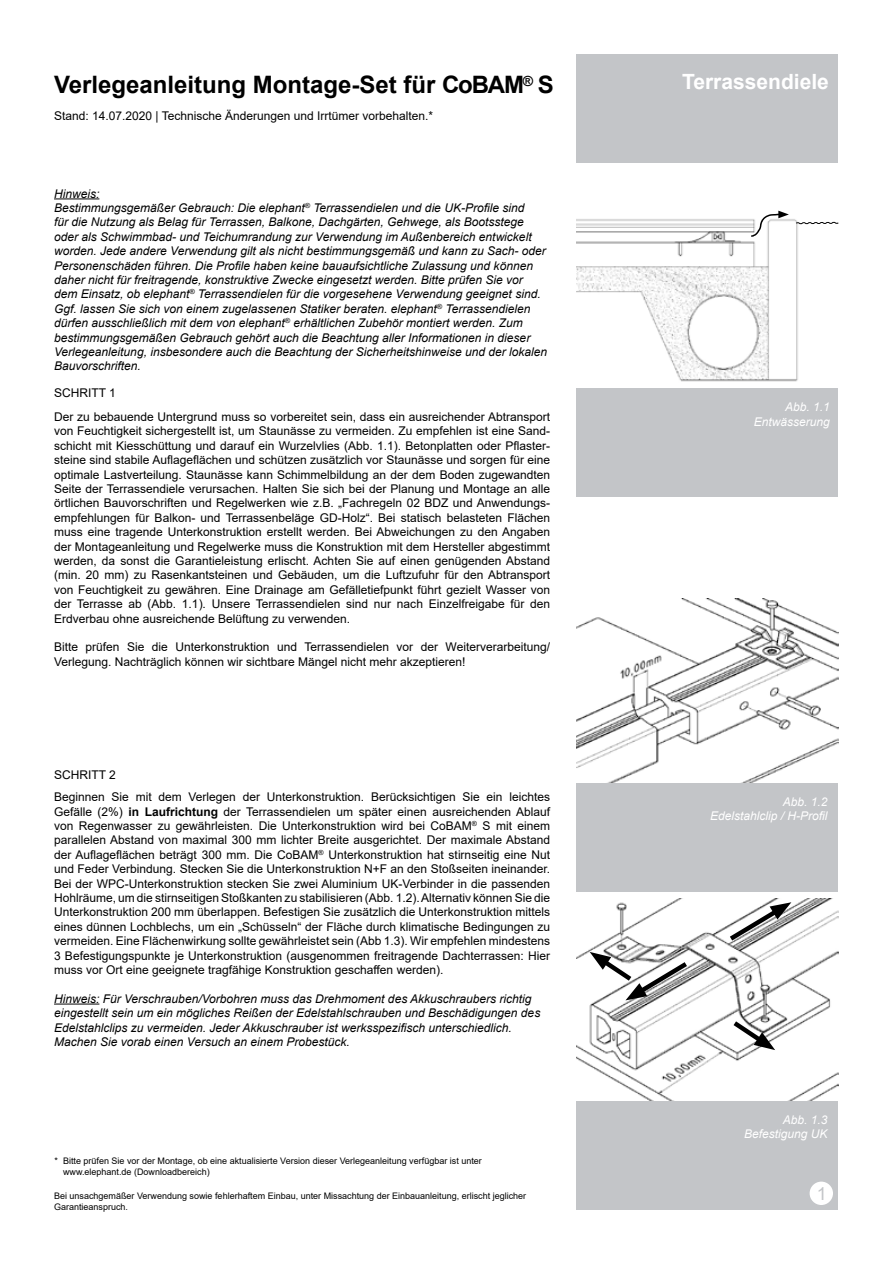
<style>
.page{position:relative;width:893px;height:1263px;background:#fff}
.page>*{position:absolute;margin:0;border:0;box-sizing:border-box;transform-origin:0 0}
.t1{font:700 24px "Arial";color:#000}
.t2{font:700 21px "Arial";color:#fff}
.t3{font:18px "Arial";color:#c3c5c8}
.t4{font:12px/14.4px "Arial";color:#000;text-align:justify}
.t5{font:italic 12px/14.4px "Arial";color:#000}
.t6{font:italic 12px "Arial";color:#fff}
.t7{font:9px/10.8px "Arial";color:#000}
.s1{font-weight:700}
</style>
<div class="page">
<div style="left:576px;top:388px;width:261px;height:109px;background:#c3c5c8"></div>
<hr style="left:54px;top:1003px;width:45px;height:1px;background:#000">
<div style="left:576px;top:783px;width:262px;height:108px;background:#c3c5c8"></div>
<div style="left:576px;top:1101px;width:262px;height:109px;background:#c3c5c8"></div>
<div style="left:576px;top:54px;width:261px;height:109px;background:#c3c5c8"></div>
<div style="left:810px;top:1181px;width:23px;height:24px;background:#fff;border-radius:50%"></div>
<img style="left:577px;top:899px;width:261px;height:201px">
<svg style="left:725px;top:902px;width:66px;height:43px"></svg>
<svg style="left:590px;top:952px;width:102px;height:48px"></svg>
<svg style="left:728px;top:1017px;width:47px;height:33px"></svg>
<img style="left:577px;top:210px;width:258px;height:172px">
<svg style="left:749px;top:211px;width:40px;height:27px"></svg>
<svg style="left:796px;top:222px;width:43px;height:2px"></svg>
<img style="left:576px;top:599px;width:262px;height:183px">
<hr style="left:54px;top:198px;width:45px;height:1px;background:#000">
<p class="t1" style="left:54px;top:68px;width:501px">Verlegeanleitung Montage-Set für CoBAM<sup>®</sup> S</p>
<p class="t4" style="left:54px;top:109px;width:381px">Stand: 14.07.2020 | Technische Änderungen und Irrtümer vorbehalten.*</p>
<p class="t5" style="left:54px;top:186px;width:495px">Hinweis:<br>Bestimmungsgemäßer Gebrauch: Die elephant<sup>®</sup> Terrassendielen und die UK-Profile sind<br>für die Nutzung als Belag für Terrassen, Balkone, Dachgärten, Gehwege, als Bootsstege oder als Schwimmbad- und Teichumrandung zur Verwendung im Außenbereich entwickelt worden. Jede andere Verwendung gilt als nicht bestimmungsgemäß und kann zu Sach- oder Personenschäden führen. Die Profile haben keine bauaufsichtliche Zulassung und können daher nicht für freitragende, konstruktive Zwecke eingesetzt werden. Bitte prüfen Sie vor dem Einsatz, ob elephant<sup>®</sup> Terrassendielen für die vorgesehene Verwendung geeignet sind.<br>Ggf. lassen Sie sich von einem zugelassenen Statiker beraten. elephant<sup>®</sup> Terrassendielen dürfen ausschließlich mit dem von elephant<sup>®</sup> erhältlichen Zubehör montiert werden. Zum bestimmungsgemäßen Gebrauch gehört auch die Beachtung aller Informationen in dieser Verlegeanleitung, insbesondere auch die Beachtung der Sicherheitshinweise und der lokalen Bauvorschriften.</p>
<p class="t4" style="left:54px;top:386px;width:63px">SCHRITT 1</p>
<p class="t4" style="left:54px;top:409px;width:498px">Der zu bebauende Untergrund muss so vorbereitet sein, dass ein ausreichender Abtransport von Feuchtigkeit sichergestellt ist, um Staunässe zu vermeiden. Zu empfehlen ist eine Sand&shy;schicht mit Kiesschüttung und darauf ein Wurzelvlies (Abb. 1.1). Betonplatten oder Pflaster&shy;steine sind stabile Auflageflächen und schützen zusätzlich vor Staunässe und sorgen für eine optimale Lastverteilung. Staunässe kann Schimmelbildung an der dem Boden zugewandten Seite der Terrassendiele verursachen. Halten Sie sich bei der Planung und Montage an alle örtlichen Bauvorschriften und Regelwerken wie z.B. „Fachregeln 02 BDZ und Anwendungs&shy;empfehlungen für Balkon- und Terrassenbeläge GD-Holz“. Bei statisch belasteten Flächen muss eine tragende Unterkonstruktion erstellt werden. Bei Abweichungen zu den Angaben der Montageanleitung und Regelwerke muss die Konstruktion mit dem Hersteller abgestimmt werden, da sonst die Garantieleistung erlischt. Achten Sie auf einen genügenden Abstand (min. 20 mm) zu Rasenkantsteinen und Gebäuden, um die Luftzufuhr für den Abtransport von Feuchtigkeit zu gewähren. Eine Drainage am Gefälletiefpunkt führt gezielt Wasser von der Terrasse ab (Abb. 1.1). Unsere Terrassendielen sind nur nach Einzelfreigabe für den Erdverbau ohne ausreichende Belüftung zu verwenden.</p>
<p class="t4" style="left:54px;top:640px;width:498px">Bitte prüfen Sie die Unterkonstruktion und Terrassendielen vor der Weiterverarbeitung/<br>Verlegung. Nachträglich können wir sichtbare Mängel nicht mehr akzeptieren!</p>
<p class="t4" style="left:54px;top:768px;width:63px">SCHRITT 2</p>
<p class="t4" style="left:54px;top:790px;width:498px">Beginnen Sie mit dem Verlegen der Unterkonstruktion. Berücksichtigen Sie ein leichtes Gefälle (2%) <span class="s1">in Laufrichtung</span> der Terrassendielen um später einen ausreichenden Ablauf von Regenwasser zu gewährleisten. Die Unterkonstruktion wird bei CoBAM<sup>®</sup> S mit einem parallelen Abstand von maximal 300 mm lichter Breite ausgerichtet. Der maximale Abstand der Auflageflächen beträgt 300 mm. Die CoBAM<sup>®</sup> Unterkonstruktion hat stirnseitig eine Nut und Feder Verbindung. Stecken Sie die Unterkonstruktion N+F an den Stoßseiten ineinander.<br>Bei der WPC-Unterkonstruktion stecken Sie zwei Aluminium UK-Verbinder in die passenden Hohlräume, um die stirnseitigen Stoßkanten zu stabilisieren (Abb. 1.2). Alternativ können Sie die Unterkonstruktion 200 mm überlappen. Befestigen Sie zusätzlich die Unterkonstruktion mittels eines dünnen Lochblechs, um ein „Schüsseln“ der Fläche durch klimatische Bedingungen zu vermeiden. Eine Flächenwirkung sollte gewährleistet sein (Abb 1.3). Wir empfehlen mindestens 3 Befestigungspunkte je Unterkonstruktion (ausgenommen freitragende Dachterrassen: Hier muss vor Ort eine geeignete tragfähige Konstruktion geschaffen werden).</p>
<p class="t5" style="left:54px;top:991px;width:488px">Hinweis: Für Verschrauben/Vorbohren muss das Drehmoment des Akkuschraubers richtig eingestellt sein um ein mögliches Reißen der Edelstahlschrauben und Beschädigungen des<br>Edelstahlclips zu vermeiden. Jeder Akkuschrauber ist werksspezifisch unterschiedlich.</p>
<p class="t5" style="left:54px;top:1035px;width:297px">Machen Sie vorab einen Versuch an einem Probestück.</p>
<p class="t7" style="left:55px;top:1155px;width:429px">* Bitte prüfen Sie vor der Montage, ob eine aktualisierte Version dieser Verlegeanleitung verfügbar ist unter</p>
<p class="t7" style="left:63px;top:1166px;width:148px">www.elephant.de (Downloadbereich)</p>
<p class="t7" style="left:54px;top:1190px;width:474px">Bei unsachgemäßer Verwendung sowie fehlerhaftem Einbau, unter Missachtung der Einbauanleitung, erlischt jeglicher<br>Garantieanspruch.</p>
<p class="t2" style="left:682px;top:67px;width:148px">Terrassendiele</p>
<p class="t6" style="left:785px;top:399px;width:46px">Abb. 1.1</p>
<p class="t6" style="left:754px;top:414px;width:78px">Entwässerung</p>
<p class="t6" style="left:783px;top:793px;width:46px">Abb. 1.2</p>
<p class="t6" style="left:710px;top:808px;width:119px">Edelstahlclip / H-Profil</p>
<p class="t6" style="left:783px;top:1112px;width:46px">Abb. 1.3</p>
<p class="t6" style="left:744px;top:1126px;width:85px">Befestigung UK</p>
<p class="t3" style="left:817px;top:1181px;width:12px">1</p>
</div>
